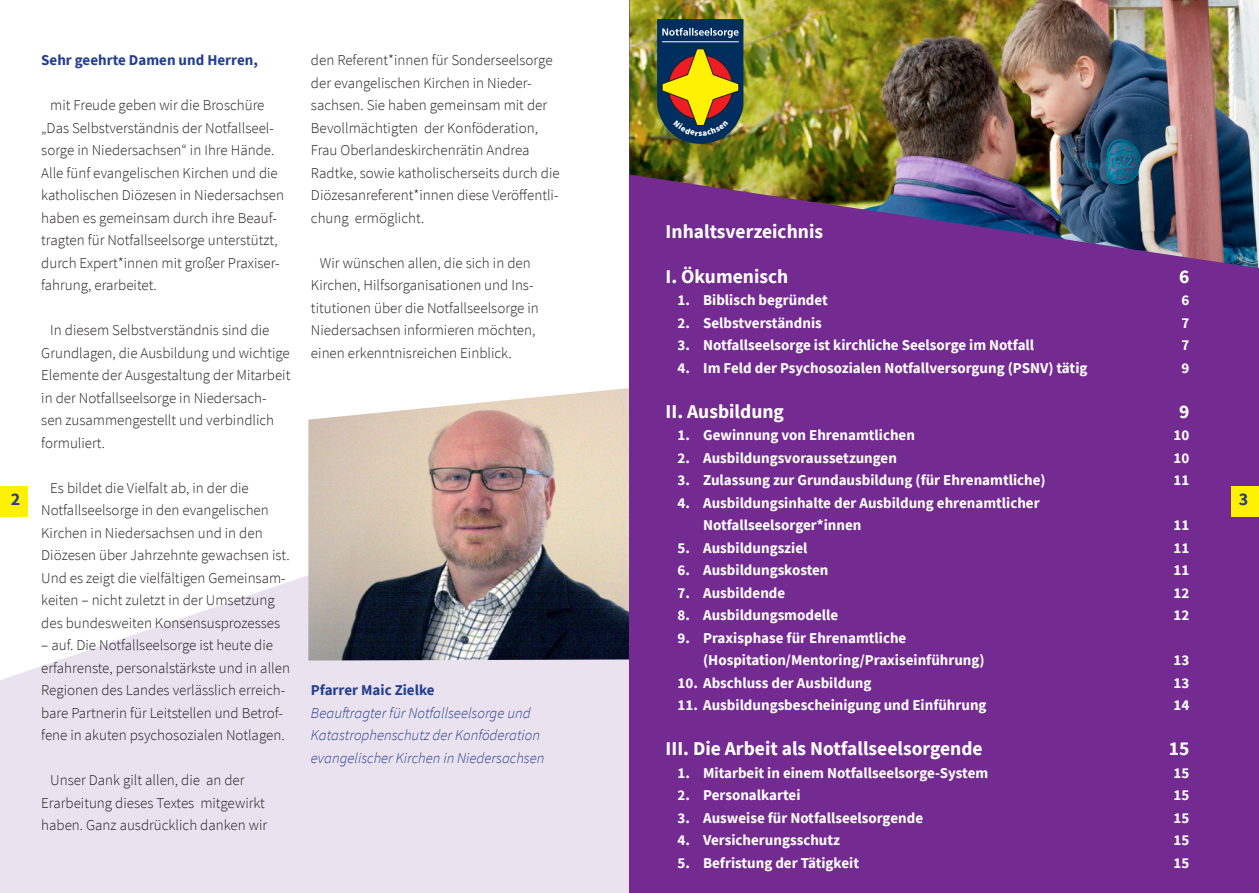
<style>
.page{position:relative;width:1259px;height:893px;background:#fff}
.page>*{position:absolute;margin:0;border:0;box-sizing:border-box;transform-origin:0 0}
.t1{font:700 19.5px "Source Sans Pro";color:#fff}
.t2{font:700 18px "Source Sans Pro";color:#253f8e}
.t3{font:300 15px/22.5px "Source Sans Pro";color:#231f20}
.t4{font:700 15px/22.5px "Source Sans Pro";color:#fff}
.t5{font:italic 300 15px/22.5px "Source Sans Pro";color:#253f8e}
.t6{font:700 15px "Source Sans Pro";color:#253f8e}
</style>
<div class="page">
<svg style="left:0;top:575px;width:629px;height:318px;background:#ebe4f0"></svg>
<img style="left:308px;top:388px;width:321px;height:272px">
<div style="left:629px;top:0;width:630px;height:893px;background:#742b91"></div>
<img style="left:629px;top:0;width:630px;height:268px">
<div style="left:0;top:486px;width:28px;height:31px;background:#fff101"></div>
<div style="left:1231px;top:486px;width:28px;height:31px;background:#fff101"></div>
<svg style="left:657px;top:19px;width:86px;height:125px;background:#5c5f43"></svg>
<p class="t3" style="left:311px;top:49px;width:250px">den Referent*innen für Sonderseelsorge der evangelischen Kirchen in Nieder&shy;sachsen. Sie haben gemeinsam mit der Bevollmächtigten der Konföderation, Frau Oberlandeskirchenrätin Andrea Radtke, sowie katholischerseits durch die Diözesanreferent*innen diese Veröffentli&shy;chung ermöglicht.</p>
<p class="t3" style="left:311px;top:252px;width:229px;text-indent:9px">Wir wünschen allen, die sich in den Kirchen, Hilfsorganisationen und Ins&shy;titutionen über die Notfallseelsorge in Niedersachsen informieren möchten, einen erkenntnisreichen Einblick.</p>
<p class="t6" style="left:41px;top:50px;width:218px">Sehr geehrte Damen und Herren,</p>
<p class="t3" style="left:41px;top:94px;width:244px;text-indent:9px">mit Freude geben wir die Broschüre „Das Selbstverständnis der Notfallseel&shy;sorge in Niedersachsen“ in Ihre Hände.<br>Alle fünf evangelischen Kirchen und die katholischen Diözesen in Niedersachsen haben es gemeinsam durch ihre Beauf&shy;tragten für Notfallseelsorge unterstützt, durch Expert*innen mit großer Praxiser&shy;fahrung, erarbeitet.</p>
<p class="t3" style="left:41px;top:319px;width:251px;text-indent:9px">In diesem Selbstverständnis sind die Grundlagen, die Ausbildung und wichtige Elemente der Ausgestaltung der Mitarbeit in der Notfallseelsorge in Niedersach&shy;sen zusammengestellt und verbindlich formuliert.</p>
<p class="t3" style="left:41px;top:477px;width:250px;text-indent:9px">Es bildet die Vielfalt ab, in der die Notfallseelsorge in den evangelischen Kirchen in Niedersachsen und in den Diözesen über Jahrzehnte gewachsen ist.<br>Und es zeigt die vielfältigen Gemeinsam&shy;keiten – nicht zuletzt in der Umsetzung des bundesweiten Konsensusprozesses</p>
<p class="t3" style="left:41px;top:634px;width:250px">– auf. Die Notfallseelsorge ist heute die erfahrenste, personalstärkste und in allen Regionen des Landes verlässlich erreich&shy;bare Partnerin für Leitstellen und Betrof&shy;fene in akuten psychosozialen Notlagen.</p>
<p class="t3" style="left:41px;top:769px;width:227px;text-indent:9px">Unser Dank gilt allen, die an der<br>Erarbeitung dieses Textes mitgewirkt haben. Ganz ausdrücklich danken wir</p>
<h1 class="t1" style="left:665px;top:218px;width:159px">Inhaltsverzeichnis</h1>
<h1 class="t1" style="left:665px;top:263px;width:124px">I. Ökumenisch</h1>
<h1 class="t1" style="left:1179px;top:263px;width:12px">6</h1>
<p class="t4" style="left:677px;top:289px;width:152px">1. Biblisch begründet</p>
<p class="t4" style="left:1181px;top:289px;width:9px">6</p>
<p class="t4" style="left:677px;top:311px;width:146px">2. Selbstverständnis</p>
<p class="t4" style="left:1181px;top:311px;width:9px">7</p>
<p class="t4" style="left:677px;top:334px;width:358px">3. Notfallseelsorge ist kirchliche Seelsorge im Notfall</p>
<p class="t4" style="left:1181px;top:334px;width:9px">7</p>
<p class="t4" style="left:677px;top:356px;width:411px">4. Im Feld der Psychosozialen Notfallversorgung (PSNV) tätig</p>
<p class="t4" style="left:1181px;top:356px;width:9px">9</p>
<h1 class="t1" style="left:665px;top:398px;width:120px">II. Ausbildung</h1>
<h1 class="t1" style="left:1179px;top:398px;width:12px">9</h1>
<p class="t4" style="left:677px;top:424px;width:239px">1. Gewinnung von Ehrenamtlichen</p>
<p class="t4" style="left:1173px;top:424px;width:17px">10</p>
<p class="t4" style="left:677px;top:446px;width:221px">2. Ausbildungsvoraussetzungen</p>
<p class="t4" style="left:1173px;top:446px;width:17px">10</p>
<p class="t4" style="left:677px;top:469px;width:369px">3. Zulassung zur Grundausbildung (für Ehrenamtliche)</p>
<p class="t4" style="left:1173px;top:469px;width:17px">11</p>
<p class="t4" style="left:703px;top:491px;width:338px;text-indent:-26px">4. Ausbildungsinhalte der Ausbildung ehrenamtlicher<br>Notfallseelsorger*innen</p>
<p class="t2" style="left:11px;top:487px;width:11px">2</p>
<p class="t2" style="left:1238px;top:487px;width:11px">3</p>
<p class="t4" style="left:1173px;top:514px;width:17px">11</p>
<p class="t4" style="left:677px;top:536px;width:131px">5. Ausbildungsziel</p>
<p class="t4" style="left:1173px;top:536px;width:17px">11</p>
<p class="t4" style="left:677px;top:559px;width:152px">6. Ausbildungskosten</p>
<p class="t4" style="left:1173px;top:559px;width:17px">11</p>
<p class="t4" style="left:677px;top:581px;width:109px">7. Ausbildende</p>
<p class="t4" style="left:1173px;top:581px;width:17px">12</p>
<p class="t4" style="left:677px;top:604px;width:162px">8. Ausbildungsmodelle</p>
<p class="t4" style="left:1173px;top:604px;width:17px">12</p>
<p class="t4" style="left:703px;top:626px;width:283px;text-indent:-26px">9. Praxisphase für Ehrenamtliche (Hospitation/Mentoring/Praxiseinführung)</p>
<p class="t4" style="left:1173px;top:649px;width:17px">13</p>
<p class="t4" style="left:677px;top:671px;width:195px">10. Abschluss der Ausbildung</p>
<p class="t4" style="left:1173px;top:671px;width:17px">13</p>
<p class="t4" style="left:677px;top:694px;width:310px">11. Ausbildungsbescheinigung und Einführung</p>
<p class="t4" style="left:1173px;top:694px;width:17px">14</p>
<h1 class="t1" style="left:665px;top:736px;width:318px">III. Die Arbeit als Notfallseelsorgende</h1>
<h1 class="t1" style="left:1168px;top:736px;width:22px">15</h1>
<p class="t4" style="left:677px;top:761px;width:312px">1. Mitarbeit in einem Notfallseelsorge-System</p>
<p class="t4" style="left:1173px;top:761px;width:17px">15</p>
<p class="t4" style="left:677px;top:784px;width:124px">2. Personalkartei</p>
<p class="t4" style="left:1173px;top:784px;width:17px">15</p>
<p class="t4" style="left:677px;top:806px;width:247px">3. Ausweise für Notfallseelsorgende</p>
<p class="t4" style="left:1173px;top:806px;width:17px">15</p>
<p class="t4" style="left:677px;top:829px;width:164px">4. Versicherungsschutz</p>
<p class="t4" style="left:1173px;top:829px;width:17px">15</p>
<p class="t4" style="left:677px;top:851px;width:183px">5. Befristung der Tätigkeit</p>
<p class="t4" style="left:1173px;top:851px;width:17px">15</p>
<p class="t6" style="left:311px;top:680px;width:125px">Pfarrer Maic Zielke</p>
<p class="t5" style="left:311px;top:701px;width:235px">Beauftragter für Notfallseelsorge und<br>Katastrophenschutz der Konföderation evangelischer Kirchen in Niedersachsen</p>
</div>
